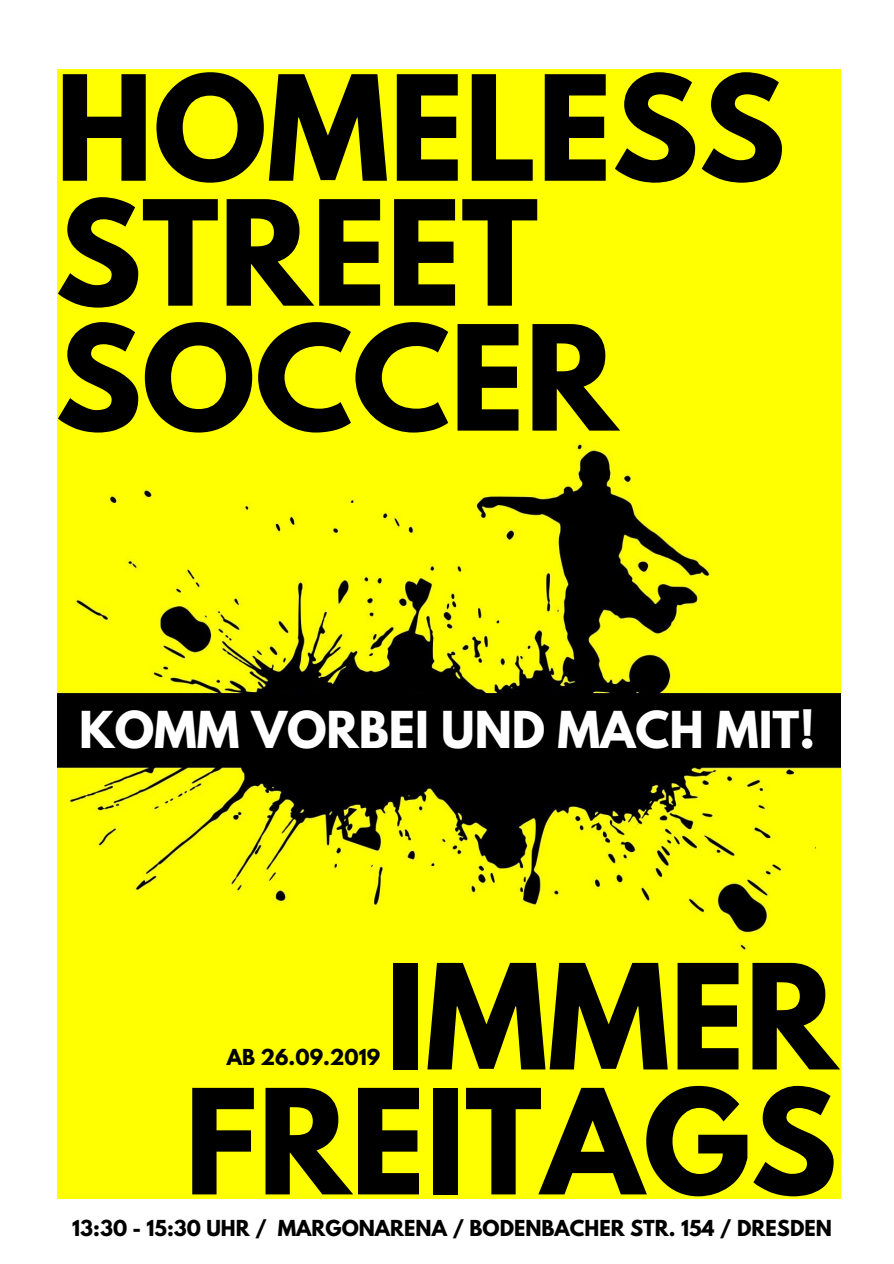
<style>
.page{position:relative;width:894px;height:1264px;background:#fff}
.page>*{position:absolute;margin:0;border:0;box-sizing:border-box;transform-origin:0 0}
.t1{font:700 129.15px/124.9px "League Spartan";color:#000}
.t2{font:700 45px "League Spartan";color:#fff}
.t3{font:700 19.5px "League Spartan";color:#000}
</style>
<div class="page">
<div style="left:57px;top:69px;width:783px;height:1129px;background:#ffff01"></div>
<img style="left:57px;top:443px;width:783px;height:508px">
<h1 class="t1" style="left:55px;top:83px;width:731px">HOMELESS<br>STREET<br>SOCCER</h1>
<h2 class="t2" style="left:79px;top:707px;width:737px">KOMM VORBEI UND MACH MIT!</h2>
<p class="t3" style="left:227px;top:1047px;width:155px">AB 26.09.2019</p>
<h1 class="t1" style="left:385px;top:971px;width:453px">IMMER</h1>
<h1 class="t1" style="left:184px;top:1096px;width:654px">FREITAGS</h1>
<p class="t3" style="left:278px;top:1218px;width:555px">MARGONARENA / BODENBACHER STR. 154 / DRESDEN</p>
<p class="t3" style="left:72px;top:1218px;width:196px">13:30 - 15:30 UHR /</p>
</div>
